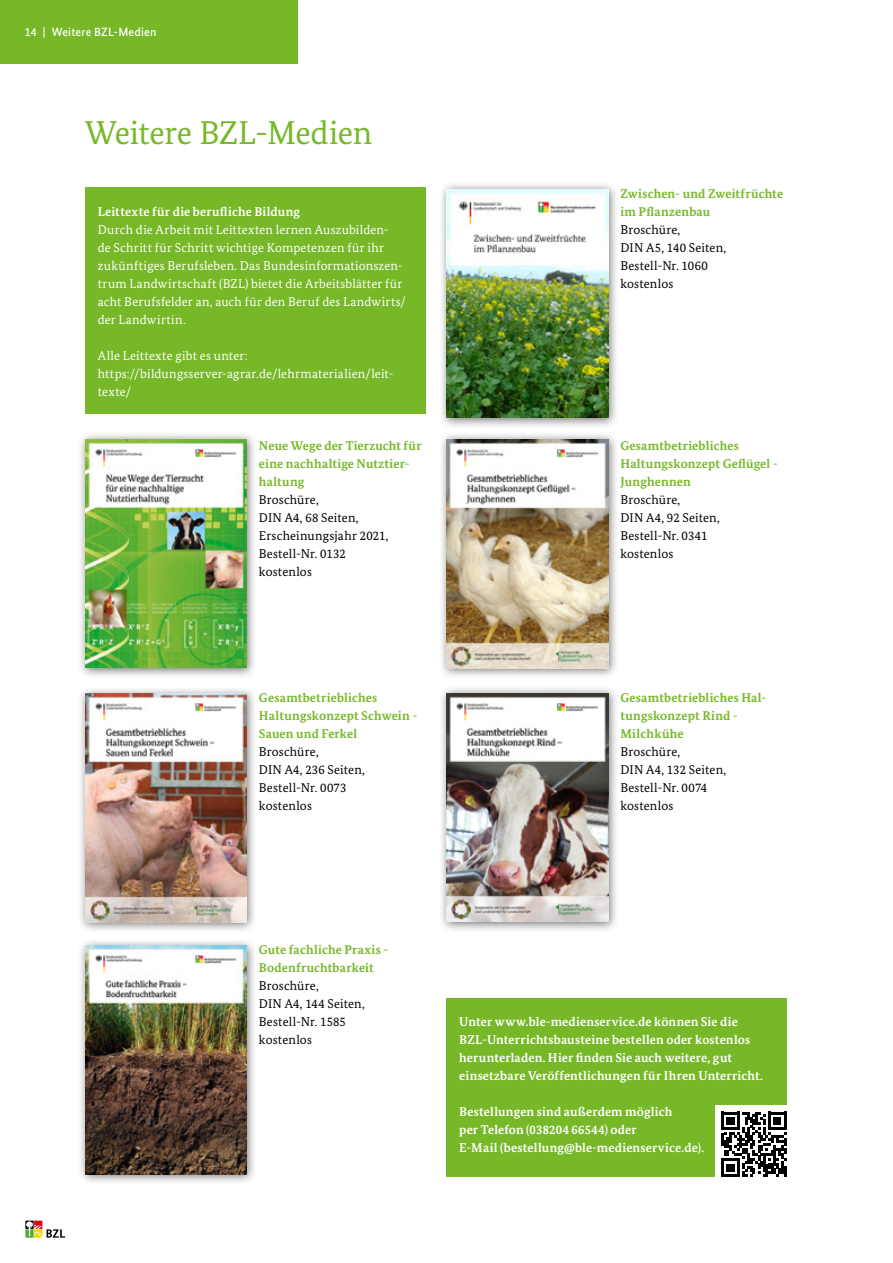
<style>
.page{position:relative;width:893px;height:1263px;background:#fff}
.page>*{position:absolute;margin:0;border:0;box-sizing:border-box;transform-origin:0 0}
.t1{font:33px "Bundes Serif";letter-spacing:-.01em;color:#76b828}
.t2{font:12.75px/18px "Bundes Serif";letter-spacing:.015em;color:#fff}
.t3{font:700 12.75px/18px "Bundes Serif";letter-spacing:.015em;color:#76b828}
.t4{font:700 12.75px/18px "Bundes Serif";letter-spacing:.01em;color:#fff}
.t5{font:12.75px/18px "Bundes Serif";letter-spacing:.01em;color:#000}
.t6{font:500 12px "Bundes Sans";letter-spacing:.015em;color:#fff}
.s1{font-weight:400;color:#000}
.s2{font-weight:700;color:#76b828}
</style>
<div class="page">
<svg style="left:25px;top:1220px;width:40px;height:17px"></svg>
<div style="left:0;top:0;width:298px;height:64px;background:#76b828"></div>
<div style="left:77px;top:432px;width:180px;height:247px;background:#000;opacity:.55"></div>
<img style="left:85px;top:440px;width:162px;height:228px">
<div style="left:77px;top:686px;width:180px;height:247px;background:#000;opacity:.55"></div>
<img style="left:85px;top:694px;width:162px;height:228px">
<div style="left:77px;top:937px;width:180px;height:248px;background:#000;opacity:.55"></div>
<img style="left:85px;top:946px;width:162px;height:228px">
<div style="left:438px;top:181px;width:180px;height:247px;background:#000;opacity:.55"></div>
<img style="left:446px;top:189px;width:162px;height:229px">
<div style="left:438px;top:432px;width:180px;height:247px;background:#000;opacity:.55"></div>
<img style="left:446px;top:440px;width:162px;height:228px">
<div style="left:438px;top:686px;width:180px;height:246px;background:#000;opacity:.55"></div>
<img style="left:446px;top:693px;width:162px;height:228px">
<div style="left:446px;top:998px;width:341px;height:178px;background:#76b828"></div>
<div style="left:715px;top:1106px;width:77px;height:76px;background:#fff"></div>
<svg style="left:721px;top:1112px;width:65px;height:65px"></svg>
<div style="left:85px;top:187px;width:340px;height:227px;background:#76b828"></div>
<p class="t6" style="left:25px;top:24px;width:133px">14 | Weitere BZL-Medien</p>
<h1 class="t1" style="left:85px;top:112px;width:289px">Weitere BZL-Medien</h1>
<p class="t4" style="left:98px;top:202px;width:204px">Leittexte für die berufliche Bildung</p>
<p class="t2" style="left:98px;top:220px;width:310px">Durch die Arbeit mit Leittexten lernen Auszubilden-<br>de Schritt für Schritt wichtige Kompetenzen für ihr zukünftiges Berufsleben. Das Bundesinformationszen&shy;trum Landwirtschaft (BZL) bietet die Arbeitsblätter für acht Berufsfelder an, auch für den Beruf des Landwirts/ der Landwirtin.</p>
<p class="t2" style="left:98px;top:346px;width:151px">Alle Leittexte gibt es unter:</p>
<p class="t2" style="left:98px;top:364px;width:297px">https://bildungsserver-agrar.de/lehrmaterialien/leit&shy;texte/</p>
<p class="t3" style="left:259px;top:436px;width:164px">Neue Wege der Tierzucht für eine nachhaltige Nutztier&shy;haltung</p>
<p class="t5" style="left:259px;top:490px;width:61px">Broschüre,</p>
<p class="t5" style="left:259px;top:508px;width:101px">DIN A4, 68 Seiten,</p>
<p class="t5" style="left:259px;top:526px;width:131px">Erscheinungsjahr 2021,</p>
<p class="t5" style="left:259px;top:544px;width:88px">Bestell-Nr. 0132</p>
<p class="t5" style="left:259px;top:562px;width:54px">kostenlos</p>
<p class="t3" style="left:259px;top:688px;width:160px">Gesamtbetriebliches<br>Haltungskonzept Schwein -<br>Sauen und Ferkel</p>
<p class="t5" style="left:259px;top:742px;width:61px">Broschüre,</p>
<p class="t5" style="left:259px;top:760px;width:107px">DIN A4, 236 Seiten,</p>
<p class="t5" style="left:259px;top:778px;width:89px">Bestell-Nr. 0073</p>
<p class="t5" style="left:259px;top:796px;width:54px">kostenlos</p>
<p class="t3" style="left:620px;top:184px;width:164px">Zwischen- und Zweitfrüchte im Pflanzenbau<br><span class="s1">Broschüre,</span></p>
<p class="t5" style="left:620px;top:238px;width:107px">DIN A5, 140 Seiten,</p>
<p class="t5" style="left:620px;top:256px;width:89px">Bestell-Nr. 1060</p>
<p class="t5" style="left:620px;top:274px;width:54px">kostenlos</p>
<p class="t3" style="left:620px;top:436px;width:159px">Gesamtbetriebliches<br>Haltungskonzept Geflügel -<br>Junghennen<br><span class="s1">Broschüre,</span></p>
<p class="t5" style="left:620px;top:508px;width:101px">DIN A4, 92 Seiten,</p>
<p class="t5" style="left:620px;top:526px;width:89px">Bestell-Nr. 0341</p>
<p class="t5" style="left:620px;top:544px;width:54px">kostenlos</p>
<p class="t3" style="left:620px;top:688px;width:148px">Gesamtbetriebliches Hal&shy;tungskonzept Rind -</p>
<p class="t5" style="left:620px;top:724px;width:65px"><span class="s2">Milchkühe<br></span>Broschüre,</p>
<p class="t5" style="left:620px;top:760px;width:107px">DIN A4, 132 Seiten,</p>
<p class="t5" style="left:620px;top:778px;width:88px">Bestell-Nr. 0074</p>
<p class="t5" style="left:620px;top:796px;width:54px">kostenlos</p>
<p class="t3" style="left:259px;top:940px;width:131px">Gute fachliche Praxis -</p>
<p class="t3" style="left:259px;top:958px;width:116px">Bodenfruchtbarkeit<br><span class="s1">Broschüre,</span></p>
<p class="t5" style="left:259px;top:994px;width:107px">DIN A4, 144 Seiten,</p>
<p class="t5" style="left:259px;top:1012px;width:89px">Bestell-Nr. 1585</p>
<p class="t5" style="left:259px;top:1030px;width:54px">kostenlos</p>
<p class="t4" style="left:459px;top:1012px;width:293px">Unter www.ble-medienservice.de können Sie die<br>BZL-Unterrichtsbausteine bestellen oder kostenlos</p>
<p class="t4" style="left:459px;top:1048px;width:274px">herunterladen. Hier finden Sie auch weitere, gut</p>
<p class="t4" style="left:459px;top:1066px;width:305px">einsetzbare Veröffentlichungen für Ihren Unterricht.</p>
<p class="t4" style="left:459px;top:1102px;width:215px">Bestellungen sind außerdem möglich</p>
<p class="t4" style="left:459px;top:1120px;width:179px">per Telefon (038204 66544) oder</p>
<p class="t4" style="left:459px;top:1138px;width:246px">E-Mail (bestellung@ble-medienservice.de).</p>
</div>
